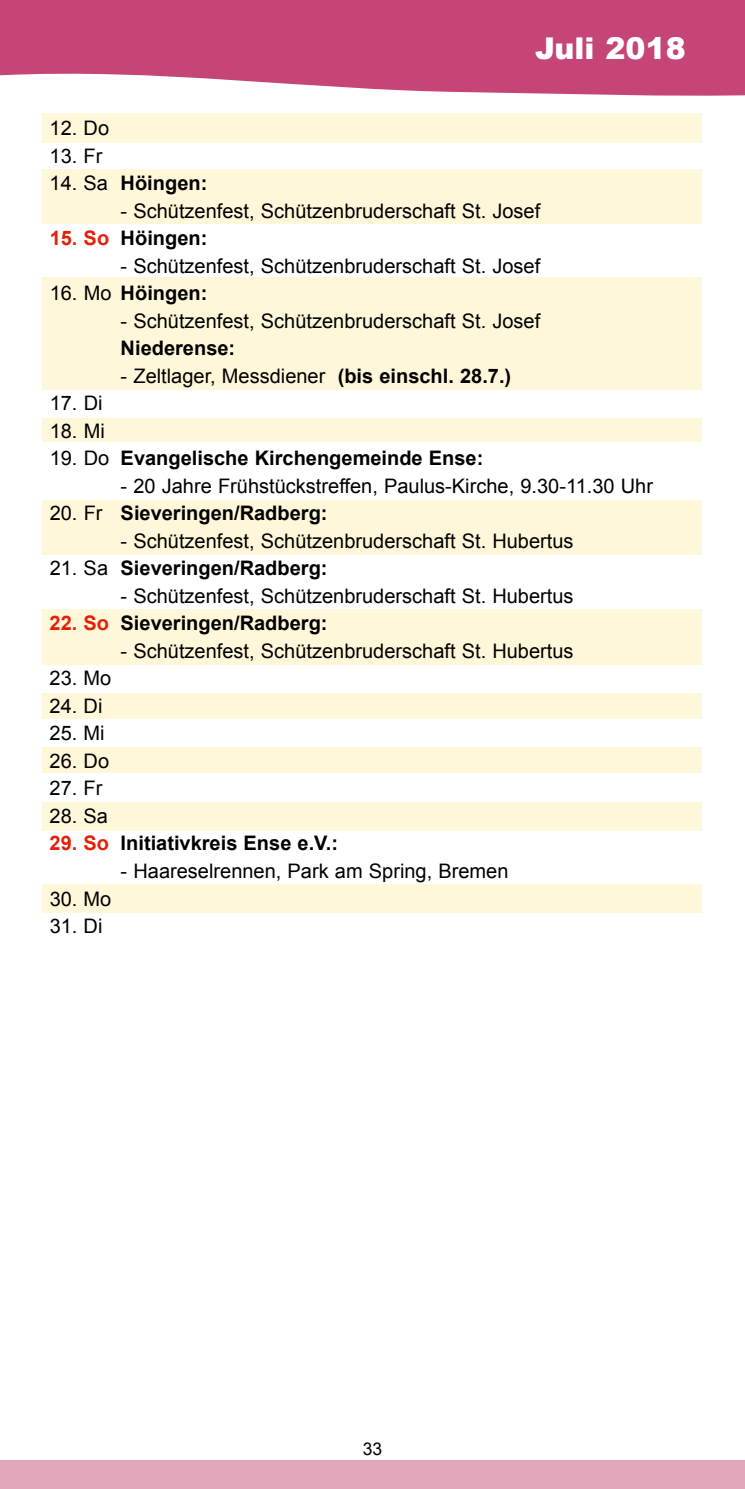
<style>
.page{position:relative;width:745px;height:1489px;background:#fff}
.page>*{position:absolute;margin:0;border:0;box-sizing:border-box;transform-origin:0 0}
.t1{font:900 30px "Arial";color:#fff}
.t2{font:20px "Arial";color:#000}
.t3{font:700 20px "Arial";color:#000}
.t4{font:17.5px "Arial";color:#000}
.s1{font-weight:400}
.s2{color:#e32009}
.s3{font-weight:700}
</style>
<div class="page">
<div style="left:43px;top:113px;width:659px;height:29px;background:#fff7d9"></div>
<div style="left:43px;top:169px;width:659px;height:54px;background:#fff7d9"></div>
<div style="left:43px;top:278px;width:659px;height:112px;background:#fff7d9"></div>
<div style="left:43px;top:418px;width:659px;height:24px;background:#fff7d9"></div>
<div style="left:43px;top:500px;width:659px;height:54px;background:#fff7d9"></div>
<div style="left:43px;top:609px;width:659px;height:56px;background:#fff7d9"></div>
<div style="left:43px;top:693px;width:659px;height:25px;background:#fff7d9"></div>
<div style="left:43px;top:747px;width:659px;height:26px;background:#fff7d9"></div>
<div style="left:43px;top:801px;width:659px;height:29px;background:#fff7d9"></div>
<div style="left:43px;top:884px;width:659px;height:28px;background:#fff7d9"></div>
<svg style="left:0;top:0;width:744px;height:96px;background:#ca5784"></svg>
<div style="left:0;top:1460px;width:744px;height:28px;background:#e0a8ba"></div>
<h1 class="t1" style="left:535px;top:27px;width:152px">Juli 2018</h1>
<p class="t2" style="left:50px;top:115px;width:61px">12. Do</p>
<p class="t2" style="left:50px;top:142px;width:54px">13. Fr</p>
<p class="t3" style="left:50px;top:170px;width:159px"><span class="s1">14. Sa</span> Höingen:</p>
<p class="t2" style="left:120px;top:197px;width:421px">- Schützenfest, Schützenbruderschaft St. Josef</p>
<p class="t3" style="left:50px;top:225px;width:159px"><span class="s2">15. So</span> Höingen:</p>
<p class="t2" style="left:121px;top:252px;width:421px">- Schützenfest, Schützenbruderschaft St. Josef</p>
<p class="t3" style="left:50px;top:280px;width:159px"><span class="s1">16. Mo</span> Höingen:</p>
<p class="t2" style="left:121px;top:307px;width:421px">- Schützenfest, Schützenbruderschaft St. Josef</p>
<p class="t3" style="left:121px;top:335px;width:116px">Niederense:</p>
<p class="t2" style="left:121px;top:362px;width:392px">- Zeltlager, Messdiener <span class="s3">(bis einschl. 28.7.)</span></p>
<p class="t2" style="left:50px;top:390px;width:54px">17. Di</p>
<p class="t2" style="left:50px;top:417px;width:57px">18. Mi</p>
<p class="t3" style="left:50px;top:445px;width:435px"><span class="s1">19. Do</span> Evangelische Kirchengemeinde Ense:</p>
<p class="t2" style="left:121px;top:472px;width:533px">- 20 Jahre Frühstückstreffen, Paulus-Kirche, 9.30-11.30 Uhr</p>
<p class="t3" style="left:50px;top:500px;width:279px"><span class="s1">20. Fr</span> Sieveringen/Radberg:</p>
<p class="t2" style="left:121px;top:527px;width:454px">- Schützenfest, Schützenbruderschaft St. Hubertus</p>
<p class="t3" style="left:50px;top:555px;width:279px"><span class="s1">21. Sa</span> Sieveringen/Radberg:</p>
<p class="t2" style="left:120px;top:582px;width:454px">- Schützenfest, Schützenbruderschaft St. Hubertus</p>
<p class="t3" style="left:50px;top:610px;width:279px"><span class="s2">22. So</span> Sieveringen/Radberg:</p>
<p class="t2" style="left:120px;top:637px;width:454px">- Schützenfest, Schützenbruderschaft St. Hubertus</p>
<p class="t2" style="left:50px;top:665px;width:63px">23. Mo</p>
<p class="t2" style="left:50px;top:692px;width:54px">24. Di</p>
<p class="t2" style="left:50px;top:720px;width:57px">25. Mi</p>
<p class="t2" style="left:50px;top:747px;width:61px">26. Do</p>
<p class="t2" style="left:50px;top:775px;width:54px">27. Fr</p>
<p class="t2" style="left:50px;top:802px;width:60px">28. Sa</p>
<p class="t3" style="left:50px;top:830px;width:290px"><span class="s2">29. So</span> Initiativkreis Ense e.V.:</p>
<p class="t2" style="left:120px;top:857px;width:389px">- Haareselrennen, Park am Spring, Bremen</p>
<p class="t2" style="left:50px;top:885px;width:63px">30. Mo</p>
<p class="t2" style="left:50px;top:912px;width:54px">31. Di</p>
<p class="t4" style="left:362px;top:1436px;width:21px">33</p>
</div>
